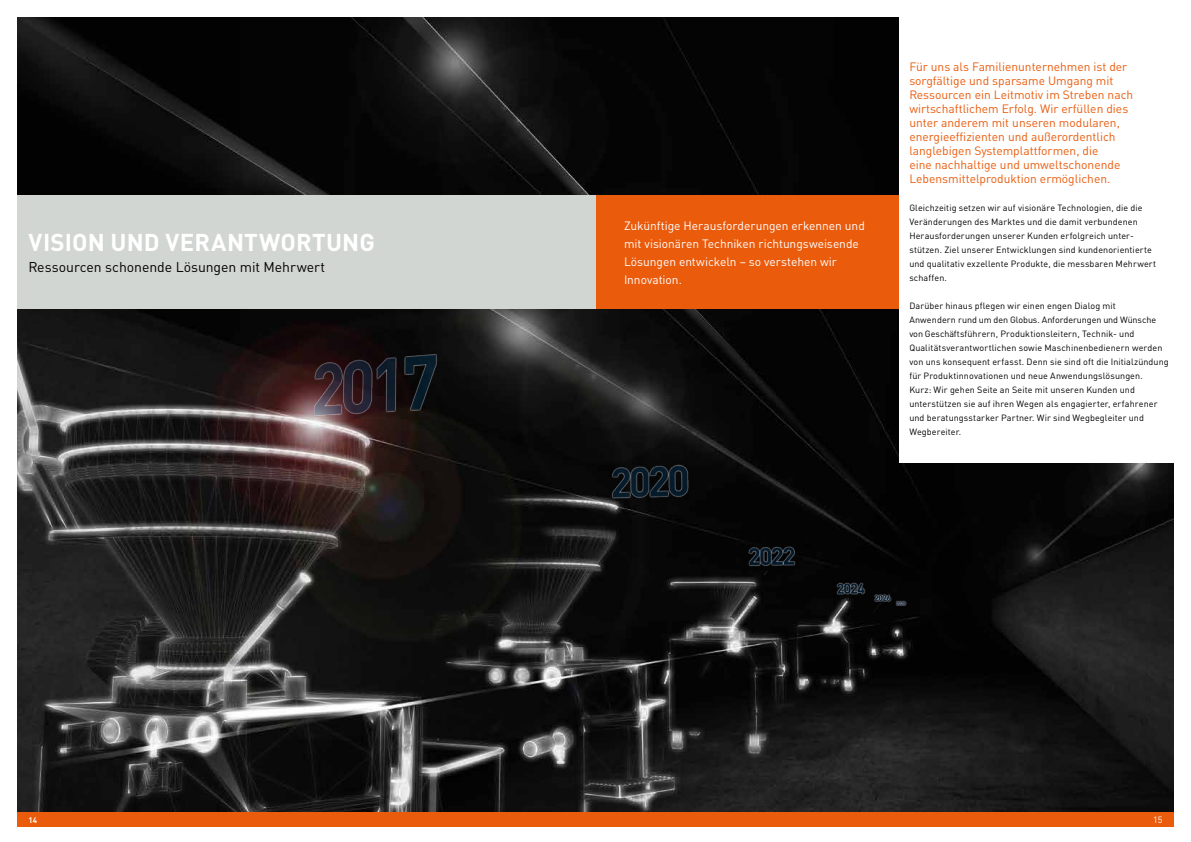
<style>
.page{position:relative;width:1191px;height:842px;background:#fff}
.page>*{position:absolute;margin:0;border:0;box-sizing:border-box;transform-origin:0 0}
.t1{font:700 24px "DIN Pro";letter-spacing:.005em;color:#fff}
.t2{font:14px "DIN Pro";letter-spacing:-.005em;color:#000}
.t3{font:12px/14px "DIN Pro";color:#ea5b0c}
.t4{font:12px/18px "DIN Pro";letter-spacing:-.005em;color:#fff}
.t5{font:9px/14px "DIN Pro";letter-spacing:.01em;color:#000}
.t6{font:9px "DIN Pro";color:#fff}
.t7{font:700 8px "DIN Pro";color:#fff}
</style>
<div class="page">
<img style="left:17px;top:17px;width:1157px;height:796px">
<div style="left:17px;top:813px;width:1157px;height:14px;background:#ea5b0c"></div>
<div style="left:595px;top:195px;width:306px;height:114px;background:#ea5b0c"></div>
<img style="left:300px;top:351px;width:141px;height:70px">
<img style="left:607px;top:435px;width:86px;height:70px">
<img style="left:745px;top:504px;width:56px;height:71px">
<div style="left:17px;top:195px;width:578px;height:114px;background:#d2d6d3"></div>
<img style="left:828px;top:531px;width:108px;height:81px">
<div style="left:899px;top:12px;width:283px;height:451px;background:#fff"></div>
<h1 class="t1" style="left:29px;top:222px;width:348px">VISION UND VERANTWORTUNG</h1>
<h2 class="t2" style="left:28px;top:256px;width:298px">Ressourcen schonende Lösungen mit Mehrwert</h2>
<h3 class="t4" style="left:624px;top:215px;width:242px">Zukünftige Herausforderungen erkennen und mit visionären Techniken richtungsweisende Lösungen entwickeln – so verstehen wir Innovation.</h3>
<p class="t3" style="left:909px;top:58px;width:225px">Für uns als Familienunternehmen ist der sorgfältige und sparsame Umgang mit Ressourcen ein Leitmotiv im Streben nach wirtschaftlichem Erfolg. Wir erfüllen dies unter anderem mit unseren modularen, energieeffizienten und außerordentlich langlebigen Systemplattformen, die<br>eine nachhaltige und umweltschonende Lebensmittelproduktion ermöglichen.</p>
<p class="t5" style="left:909px;top:200px;width:248px">Gleichzeitig setzen wir auf visionäre Technologien, die die Veränderungen des Marktes und die damit verbundenen Herausforderungen unserer Kunden erfolgreich unter&shy;stützen. Ziel unserer Entwicklungen sind kundenorientierte und qualitativ exzellente Produkte, die messbaren Mehrwert schaffen.</p>
<p class="t5" style="left:909px;top:298px;width:261px">Darüber hinaus pflegen wir einen engen Dialog mit<br>Anwendern rund um den Globus. Anforderungen und Wünsche von Geschäftsführern, Produktionsleitern, Technik- und Qualitätsverantwortlichen sowie Maschinenbedienern werden von uns konsequent erfasst. Denn sie sind oft die Initialzündung für Produktinnovationen und neue Anwendungslösungen.<br>Kurz: Wir gehen Seite an Seite mit unseren Kunden und unterstützen sie auf ihren Wegen als engagierter, erfahrener und beratungsstarker Partner. Wir sind Wegbegleiter und Wegbereiter.</p>
<p class="t7" style="left:28px;top:813px;width:10px">14</p>
<p class="t6" style="left:1153px;top:813px;width:11px">15</p>
</div>
